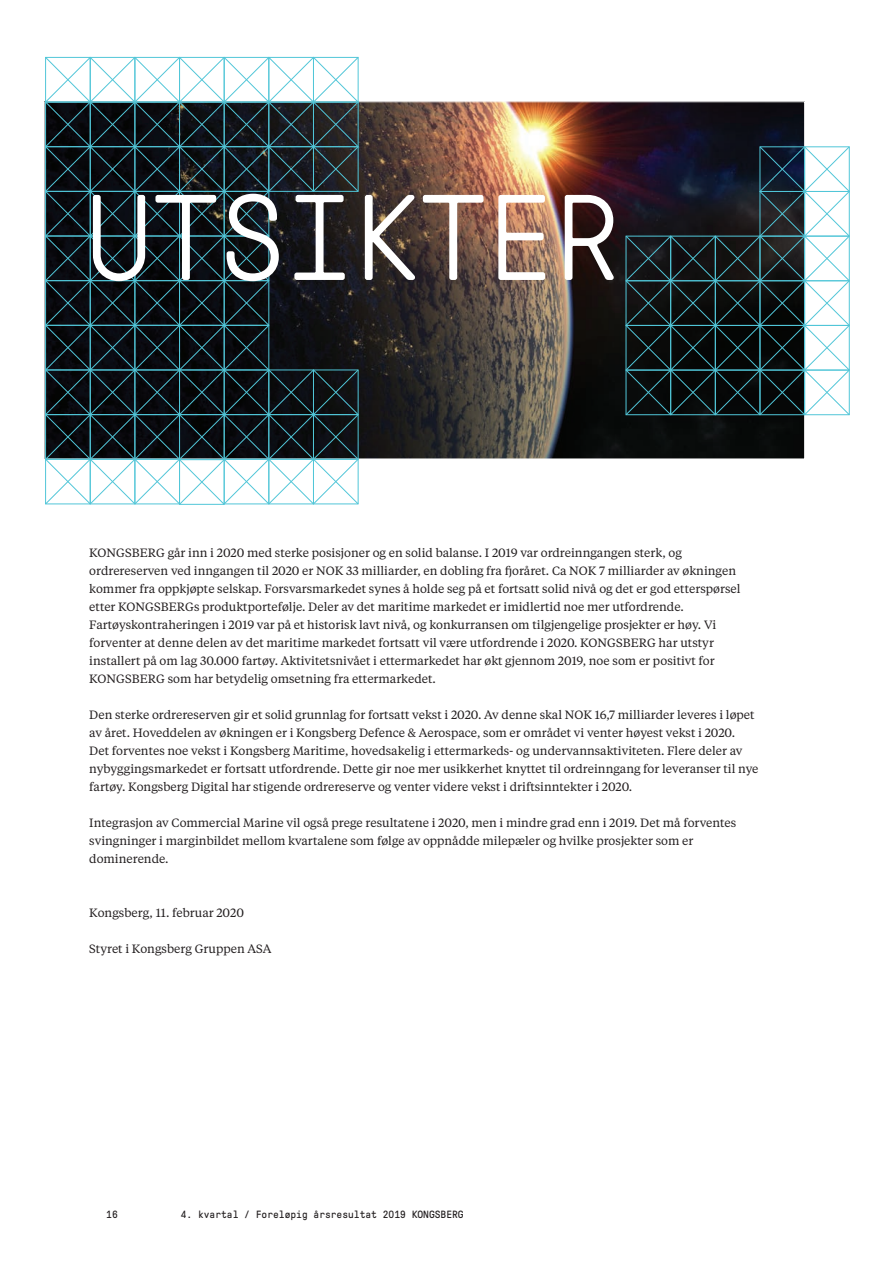
<style>
.page{position:relative;width:893px;height:1263px;background:#fff}
.page>*{position:absolute;margin:0;border:0;box-sizing:border-box;transform-origin:0 0}
.t1{font:300 121.5px "GT Pressura Mono";color:#fff}
.t2{font:12px/18px "Tiempos Text";color:#231f20}
.t3{font:10.5px "GT Pressura Mono";color:#231f20}
</style>
<div class="page">
<img style="left:358px;top:104px;width:445px;height:353px">
<svg style="left:46px;top:57px;width:312px;height:447px"></svg>
<svg style="left:626px;top:147px;width:223px;height:268px"></svg>
<h1 class="t1" style="left:86px;top:174px;width:536px">UTSIKTER</h1>
<p class="t2" style="left:89px;top:543px;width:653px">KONGSBERG går inn i 2020 med sterke posisjoner og en solid balanse. I 2019 var ordreinngangen sterk, og ordrereserven ved inngangen til 2020 er NOK 33 milliarder, en dobling fra fjoråret. Ca NOK 7 milliarder av økningen kommer fra oppkjøpte selskap. Forsvarsmarkedet synes å holde seg på et fortsatt solid nivå og det er god etterspørsel etter KONGSBERGs produktportefølje. Deler av det maritime markedet er imidlertid noe mer utfordrende.<br>Fartøyskontraheringen i 2019 var på et historisk lavt nivå, og konkurransen om tilgjengelige prosjekter er høy. Vi forventer at denne delen av det maritime markedet fortsatt vil være utfordrende i 2020. KONGSBERG har utstyr installert på om lag 30.000 fartøy. Aktivitetsnivået i ettermarkedet har økt gjennom 2019, noe som er positivt for KONGSBERG som har betydelig omsetning fra ettermarkedet.</p>
<p class="t2" style="left:89px;top:705px;width:671px">Den sterke ordrereserven gir et solid grunnlag for fortsatt vekst i 2020. Av denne skal NOK 16,7 milliarder leveres i løpet av året. Hoveddelen av økningen er i Kongsberg Defence &amp; Aerospace, som er området vi venter høyest vekst i 2020.<br>Det forventes noe vekst i Kongsberg Maritime, hovedsakelig i ettermarkeds- og undervannsaktiviteten. Flere deler av nybyggingsmarkedet er fortsatt utfordrende. Dette gir noe mer usikkerhet knyttet til ordreinngang for leveranser til nye fartøy. Kongsberg Digital har stigende ordrereserve og venter videre vekst i driftsinntekter i 2020.</p>
<p class="t2" style="left:89px;top:813px;width:648px">Integrasjon av Commercial Marine vil også prege resultatene i 2020, men i mindre grad enn i 2019. Det må forventes svingninger i marginbildet mellom kvartalene som følge av oppnådde milepæler og hvilke prosjekter som er dominerende.</p>
<p class="t2" style="left:89px;top:903px;width:156px">Kongsberg, 11. februar 2020</p>
<p class="t2" style="left:89px;top:939px;width:184px">Styret i Kongsberg Gruppen ASA</p>
<p class="t3" style="left:106px;top:1209px;width:13px">16</p>
<p class="t3" style="left:181px;top:1209px;width:284px">4. kvartal / Foreløpig årsresultat 2019 KONGSBERG</p>
</div>
